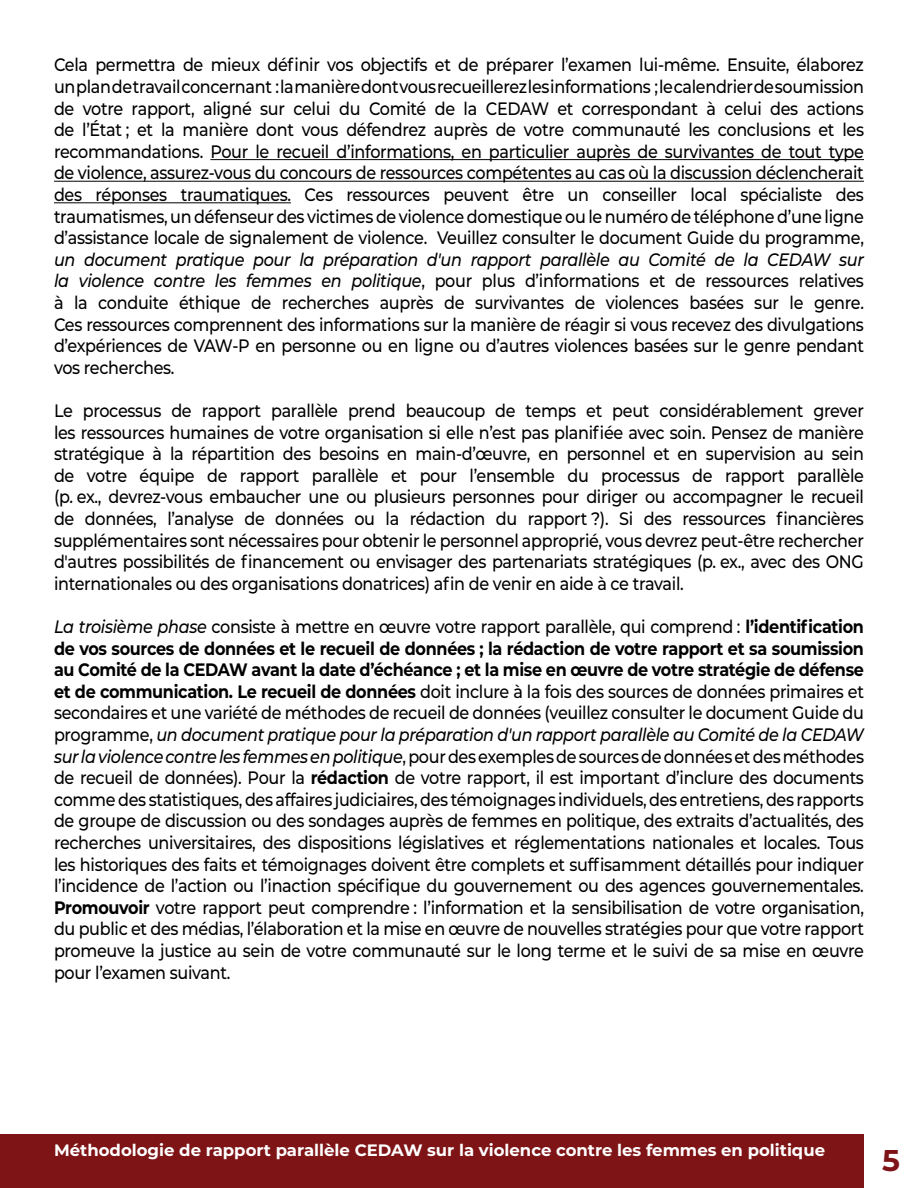
<style>
.page{position:relative;width:918px;height:1188px;background:#fff}
.page>*{position:absolute;margin:0;border:0;box-sizing:border-box;transform-origin:0 0}
.t1{font:700 30px "Montserrat";color:#7e1416}
.t2{font:500 18px/21.6px "Montserrat";letter-spacing:-.02em;color:#000;text-align:justify;scale:.89 1}
.t3{font:700 16.5px "Montserrat";color:#fff}
.s1{font-style:italic}
.s2{font-weight:700}
</style>
<div class="page">
<div style="left:0;top:1134px;width:864px;height:54px;background:#7e1416"></div>
<hr style="left:210px;top:159px;width:654px;height:1px;background:#000">
<hr style="left:54px;top:181px;width:810px;height:1px;background:#000">
<hr style="left:54px;top:202px;width:237px;height:1px;background:#000">
<p class="t2" style="left:54px;top:54px;width:912px">Cela permettra de mieux définir vos objectifs et de préparer l’examen lui-même. Ensuite, élaborez un plan de travail concernant : la manière dont vous recueillerez les informations ; le calendrier de soumission de votre rapport, aligné sur celui du Comité de la CEDAW et correspondant à celui des actions de l’État ; et la manière dont vous défendrez auprès de votre communauté les conclusions et les recommandations. Pour le recueil d’informations, en particulier auprès de survivantes de tout type de violence, assurez-vous du concours de ressources compétentes au cas où la discussion déclencherait des réponses traumatiques. Ces ressources peuvent être un conseiller local spécialiste des traumatismes, un défenseur des victimes de violence domestique ou le numéro de téléphone d’une ligne d’assistance locale de signalement de violence. Veuillez consulter le document Guide du programme, <span class="s1">un document pratique pour la préparation d'un rapport parallèle au Comité de la CEDAW sur la violence contre les femmes en politique</span>, pour plus d’informations et de ressources relatives à la conduite éthique de recherches auprès de survivantes de violences basées sur le genre.<br>Ces ressources comprennent des informations sur la manière de réagir si vous recevez des divulgations d’expériences de VAW-P en personne ou en ligne ou d’autres violences basées sur le genre pendant vos recherches.</p>
<p class="t2" style="left:54px;top:399px;width:912px">Le processus de rapport parallèle prend beaucoup de temps et peut considérablement grever les ressources humaines de votre organisation si elle n’est pas planifiée avec soin. Pensez de manière stratégique à la répartition des besoins en main-d’œuvre, en personnel et en supervision au sein de votre équipe de rapport parallèle et pour l’ensemble du processus de rapport parallèle (p. ex., devrez-vous embaucher une ou plusieurs personnes pour diriger ou accompagner le recueil de données, l’analyse de données ou la rédaction du rapport ?). Si des ressources financières supplémentaires sont nécessaires pour obtenir le personnel approprié, vous devrez peut-être rechercher d'autres possibilités de financement ou envisager des partenariats stratégiques (p. ex., avec des ONG internationales ou des organisations donatrices) afin de venir en aide à ce travail.</p>
<p class="t2" style="left:54px;top:615px;width:912px"><span class="s1">La troisième phase</span> consiste à mettre en œuvre votre rapport parallèle, qui comprend : <span class="s2">l’identification de vos sources de données et le recueil de données ; la rédaction de votre rapport et sa soumission au Comité de la CEDAW avant la date d’échéance ; et la mise en œuvre de votre stratégie de défense et de communication. Le recueil de données</span> doit inclure à la fois des sources de données primaires et secondaires et une variété de méthodes de recueil de données (veuillez consulter le document Guide du programme, <span class="s1">un document pratique pour la préparation d'un rapport parallèle au Comité de la CEDAW sur la violence contre les femmes en politique</span>, pour des exemples de sources de données et des méthodes de recueil de données). Pour la <span class="s2">rédaction</span> de votre rapport, il est important d’inclure des documents comme des statistiques, des affaires judiciaires, des témoignages individuels, des entretiens, des rapports de groupe de discussion ou des sondages auprès de femmes en politique, des extraits d’actualités, des recherches universitaires, des dispositions législatives et réglementations nationales et locales. Tous les historiques des faits et témoignages doivent être complets et suffisamment détaillés pour indiquer l’incidence de l’action ou l’inaction spécifique du gouvernement ou des agences gouvernementales.<br><span class="s2">Promouvoir</span> votre rapport peut comprendre : l’information et la sensibilisation de votre organisation, du public et des médias, l’élaboration et la mise en œuvre de nouvelles stratégies pour que votre rapport promeuve la justice au sein de votre communauté sur le long terme et le suivi de sa mise en œuvre pour l’examen suivant.</p>
<p class="t3" style="left:54px;top:1138px;width:773px">Méthodologie de rapport parallèle CEDAW sur la violence contre les femmes en politique</p>
<h1 class="t1" style="left:882px;top:1139px;width:19px">5</h1>
</div>
